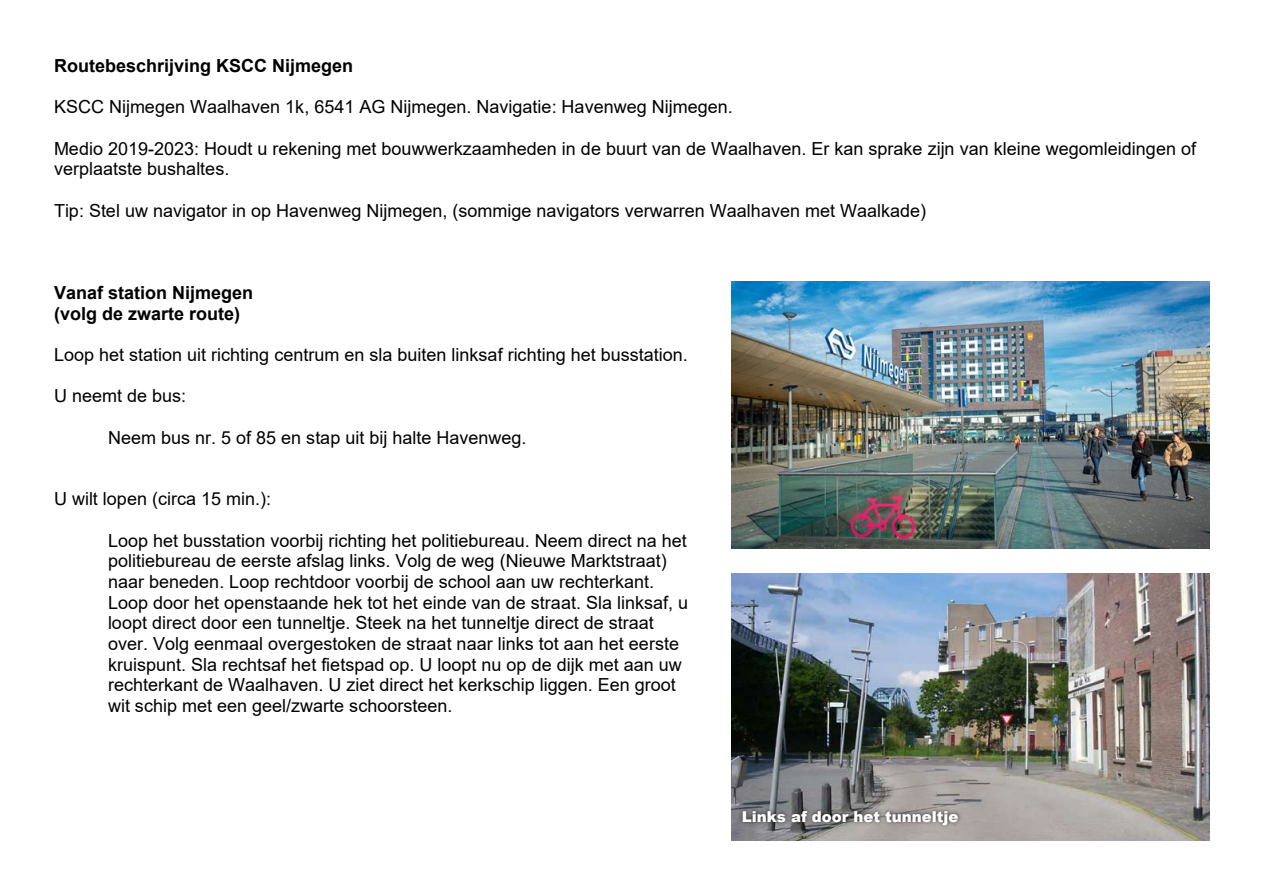
<style>
.page{position:relative;width:1263px;height:893px;background:#fff}
.page>*{position:absolute;margin:0;border:0;box-sizing:border-box;transform-origin:0 0}
.t1{font:18px/20.7px "Arial";color:#000}
.t2{font:700 18px/20.7px "Arial";color:#000}
.t3{font:900 15px "Arial";color:#fff}
</style>
<div class="page">
<img style="left:731px;top:281px;width:478px;height:267px">
<img style="left:731px;top:573px;width:479px;height:267px">
<img style="left:736px;top:799px;width:234px;height:33px">
<p class="t2" style="left:54px;top:57px;width:301px">Routebeschrijving KSCC Nijmegen</p>
<p class="t1" style="left:54px;top:98px;width:680px">KSCC Nijmegen Waalhaven 1k, 6541 AG Nijmegen. Navigatie: Havenweg Nijmegen.</p>
<p class="t1" style="left:54px;top:140px;width:1143px">Medio 2019-2023: Houdt u rekening met bouwwerkzaamheden in de buurt van de Waalhaven. Er kan sprake zijn van kleine wegomleidingen of verplaatste bushaltes.</p>
<p class="t1" style="left:54px;top:201px;width:874px">Tip: Stel uw navigator in op Havenweg Nijmegen, (sommige navigators verwarren Waalhaven met Waalkade)</p>
<p class="t2" style="left:54px;top:284px;width:201px">Vanaf station Nijmegen (volg de zwarte route)</p>
<p class="t1" style="left:54px;top:346px;width:635px">Loop het station uit richting centrum en sla buiten linksaf richting het busstation.</p>
<p class="t1" style="left:54px;top:387px;width:134px">U neemt de bus:</p>
<p class="t1" style="left:108px;top:428px;width:420px">Neem bus nr. 5 of 85 en stap uit bij halte Havenweg.</p>
<p class="t1" style="left:54px;top:490px;width:219px">U wilt lopen (circa 15 min.):</p>
<p class="t1" style="left:108px;top:532px;width:582px">Loop het busstation voorbij richting het politiebureau. Neem direct na het politiebureau de eerste afslag links. Volg de weg (Nieuwe Marktstraat) naar beneden. Loop rechtdoor voorbij de school aan uw rechterkant.<br>Loop door het openstaande hek tot het einde van de straat. Sla linksaf, u loopt direct door een tunneltje. Steek na het tunneltje direct de straat over. Volg eenmaal overgestoken de straat naar links tot aan het eerste kruispunt. Sla rechtsaf het fietspad op. U loopt nu op de dijk met aan uw rechterkant de Waalhaven. U ziet direct het kerkschip liggen. Een groot wit schip met een geel/zwarte schoorsteen.</p>
<p class="t3" style="left:742px;top:811px;width:218px">Links af door het tunneltje</p>
</div>
